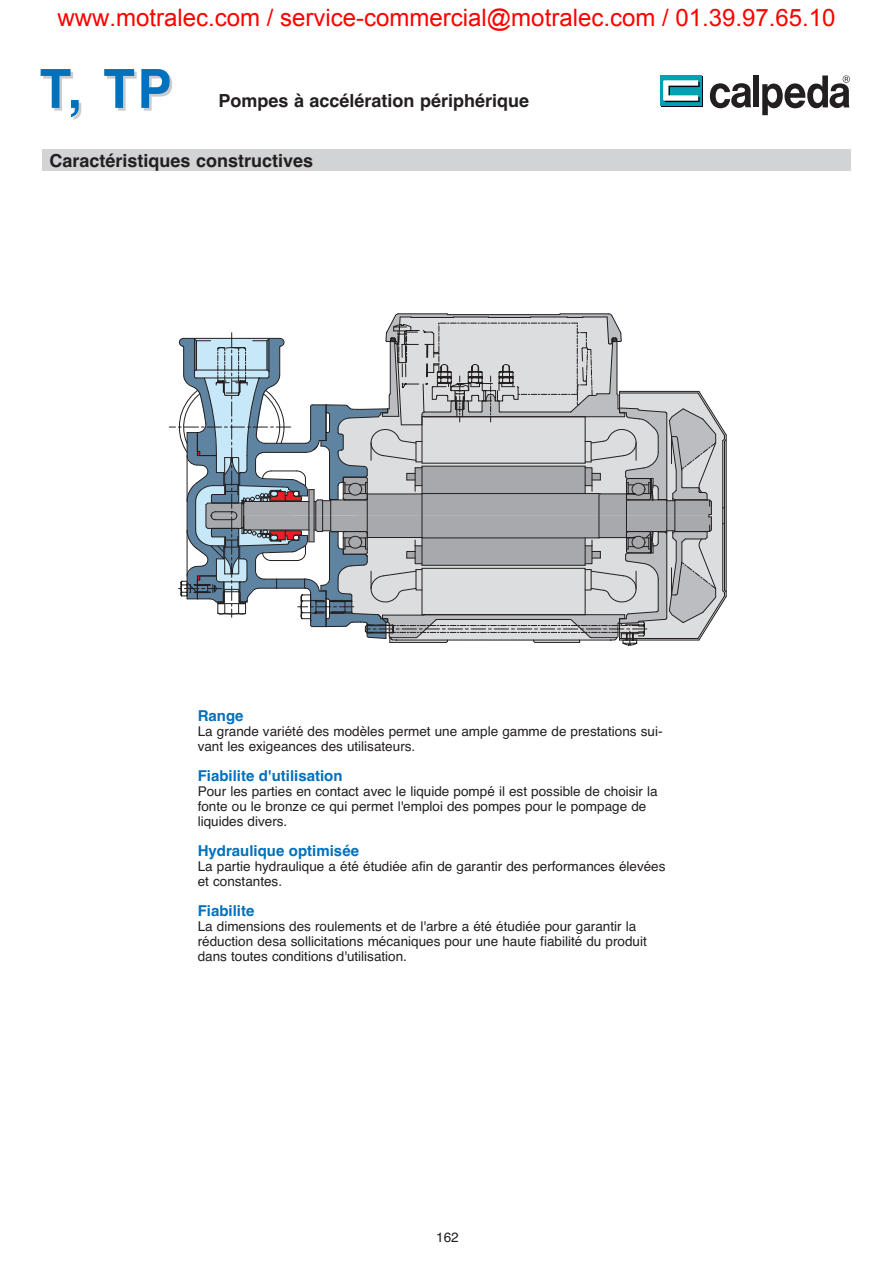
<style>
.page{position:relative;width:893px;height:1263px;background:#fff}
.page>*{position:absolute;margin:0;border:0;box-sizing:border-box;transform-origin:0 0}
.t1{font:700 54px "Helvetica";color:#0071bc;scale:.95 1}
.t2{font:24px "Arial";color:#f00}
.t3{font:700 18px "Helvetica";color:#231f20}
.t4{font:700 15px "Helvetica";color:#0071bc}
.t5{font:13.5px/15px "Helvetica";color:#231f20}
</style>
<div class="page">
<div style="left:43px;top:149px;width:807px;height:21px;background:#d1d3d4"></div>
<div style="left:753px;top:75px;width:6px;height:32px;background:#231f20"></div>
<svg style="left:710px;top:83px;width:41px;height:25px"></svg>
<svg style="left:661px;top:77px;width:41px;height:30px"></svg>
<div style="left:660px;top:75px;width:41px;height:31px;background:#00a2b2"></div>
<svg style="left:663px;top:80px;width:36px;height:22px"></svg>
<svg style="left:762px;top:76px;width:87px;height:39px"></svg>
<hr style="left:726px;top:435px;width:1px;height:162px;background:#231f20">
<svg style="left:169px;top:313px;width:557px;height:333px"></svg>
<h2 class="t2" style="left:57px;top:8px;width:779px">www.motralec.com / service-commercial@motralec.com / 01.39.97.65.10</h2>
<h1 class="t1" style="left:40px;top:69px;width:140px">T, TP</h1>
<h3 class="t3" style="left:218px;top:94px;width:312px">Pompes à accélération périphérique</h3>
<h3 class="t3" style="left:50px;top:154px;width:265px">Caractéristiques constructives</h3>
<p class="t4" style="left:198px;top:710px;width:47px">Range</p>
<p class="t5" style="left:198px;top:725px;width:466px">La grande variété des modèles permet une ample gamme de prestations sui&shy;vant les exigeances des utilisateurs.</p>
<p class="t4" style="left:198px;top:770px;width:146px">Fiabilite d'utilisation</p>
<p class="t5" style="left:198px;top:785px;width:461px">Pour les parties en contact avec le liquide pompé il est possible de choisir la fonte ou le bronze ce qui permet l'emploi des pompes pour le pompage de liquides divers.</p>
<p class="t4" style="left:198px;top:845px;width:163px">Hydraulique optimisée</p>
<p class="t5" style="left:198px;top:860px;width:469px">La partie hydraulique a été étudiée afin de garantir des performances élevées et constantes.</p>
<p class="t4" style="left:198px;top:905px;width:58px">Fiabilite</p>
<p class="t5" style="left:198px;top:920px;width:450px">La dimensions des roulements et de l'arbre a été étudiée pour garantir la réduction desa sollicitations mécaniques pour une haute fiabilité du produit dans toutes conditions d'utilisation.</p>
<p class="t5" style="left:436px;top:1231px;width:24px">162</p>
</div>
